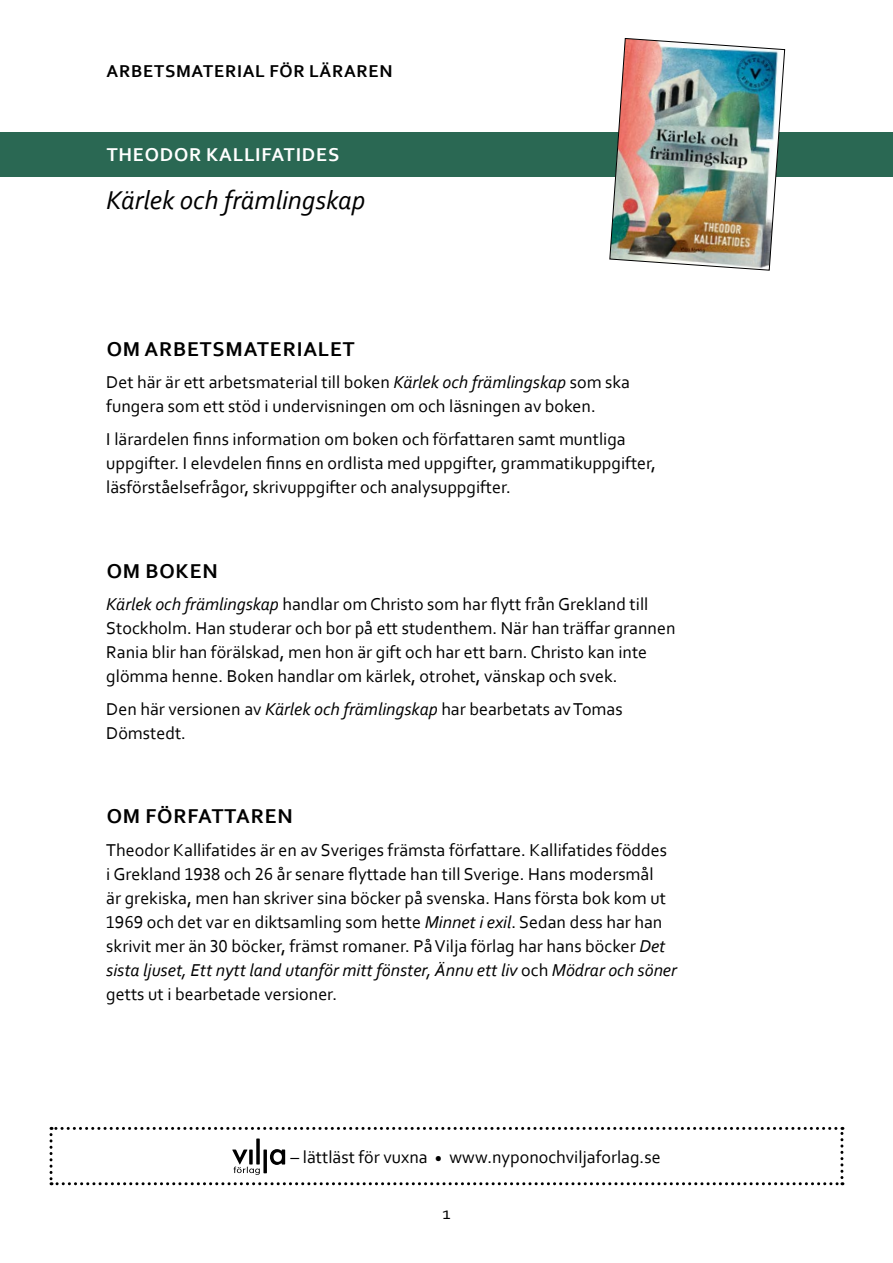
<style>
.page{position:relative;width:893px;height:1263px;background:#fff}
.page>*{position:absolute;margin:0;border:0;box-sizing:border-box;transform-origin:0 0}
.t1{font:italic 27px "Corbel";color:#000}
.t2{font:700 21px "Corbel";letter-spacing:.04em;color:#000}
.t3{font:700 19.5px "Corbel";letter-spacing:.04em;color:#fff}
.t4{font:18px/24px "Corbel";color:#000}
.t5{font:700 18px "Corbel";letter-spacing:.04em;color:#000}
.s1{font-style:italic}
</style>
<div class="page">
<div style="left:0;top:132px;width:893px;height:44px;background:#2a6853"></div>
<img style="left:609px;top:38px;width:176px;height:233px">
<svg style="left:50px;top:1127px;width:793px;height:58px"></svg>
<p class="t5" style="left:107px;top:60px;width:287px">ARBETSMATERIAL FÖR LÄRAREN</p>
<p class="t3" style="left:107px;top:143px;width:234px">THEODOR KALLIFATIDES</p>
<h1 class="t1" style="left:106px;top:184px;width:260px">Kärlek och främlingskap</h1>
<p class="t2" style="left:107px;top:336px;width:250px">OM ARBETSMATERIALET</p>
<p class="t4" style="left:106px;top:370px;width:525px">Det här är ett arbetsmaterial till boken <span class="s1">Kärlek och främlingskap</span> som ska fungera som ett stöd i undervisningen om och läsningen av boken.</p>
<p class="t4" style="left:106px;top:426px;width:551px">I lärardelen finns information om boken och författaren samt muntliga uppgifter. I elevdelen finns en ordlista med uppgifter, grammatikuppgifter, läsförståelsefrågor, skrivuppgifter och analysuppgifter.</p>
<p class="t2" style="left:107px;top:558px;width:112px">OM BOKEN</p>
<p class="t4" style="left:106px;top:592px;width:571px"><span class="s1">Kärlek och främlingskap</span> handlar om Christo som har flytt från Grekland till Stockholm. Han studerar och bor på ett studenthem. När han träffar grannen Rania blir han förälskad, men hon är gift och har ett barn. Christo kan inte glömma henne. Boken handlar om kärlek, otrohet, vänskap och svek.</p>
<p class="t4" style="left:106px;top:696px;width:518px">Den här versionen av <span class="s1">Kärlek och främlingskap</span> har bearbetats av Tomas<br>Dömstedt.</p>
<p class="t2" style="left:107px;top:803px;width:188px">OM FÖRFATTAREN</p>
<p class="t4" style="left:106px;top:837px;width:572px">Theodor Kallifatides är en av Sveriges främsta författare. Kallifatides föddes<br>i Grekland 1938 och 26 år senare flyttade han till Sverige. Hans modersmål<br>är grekiska, men han skriver sina böcker på svenska. Hans första bok kom ut 1969 och det var en diktsamling som hette <span class="s1">Minnet i exil</span>. Sedan dess har han skrivit mer än 30 böcker, främst romaner. På Vilja förlag har hans böcker <span class="s1">Det sista ljuset, Ett nytt land utanför mitt fönster, Ännu ett liv</span> och <span class="s1">Mödrar och söner </span>getts ut i bearbetade versioner.</p>
<p class="t4" style="left:291px;top:1144px;width:372px">– lättläst för vuxna <sub>•</sub> www.nyponochviljaforlag.se</p>
<p class="t4" style="left:442px;top:1200px;width:10px">1</p>
</div>
